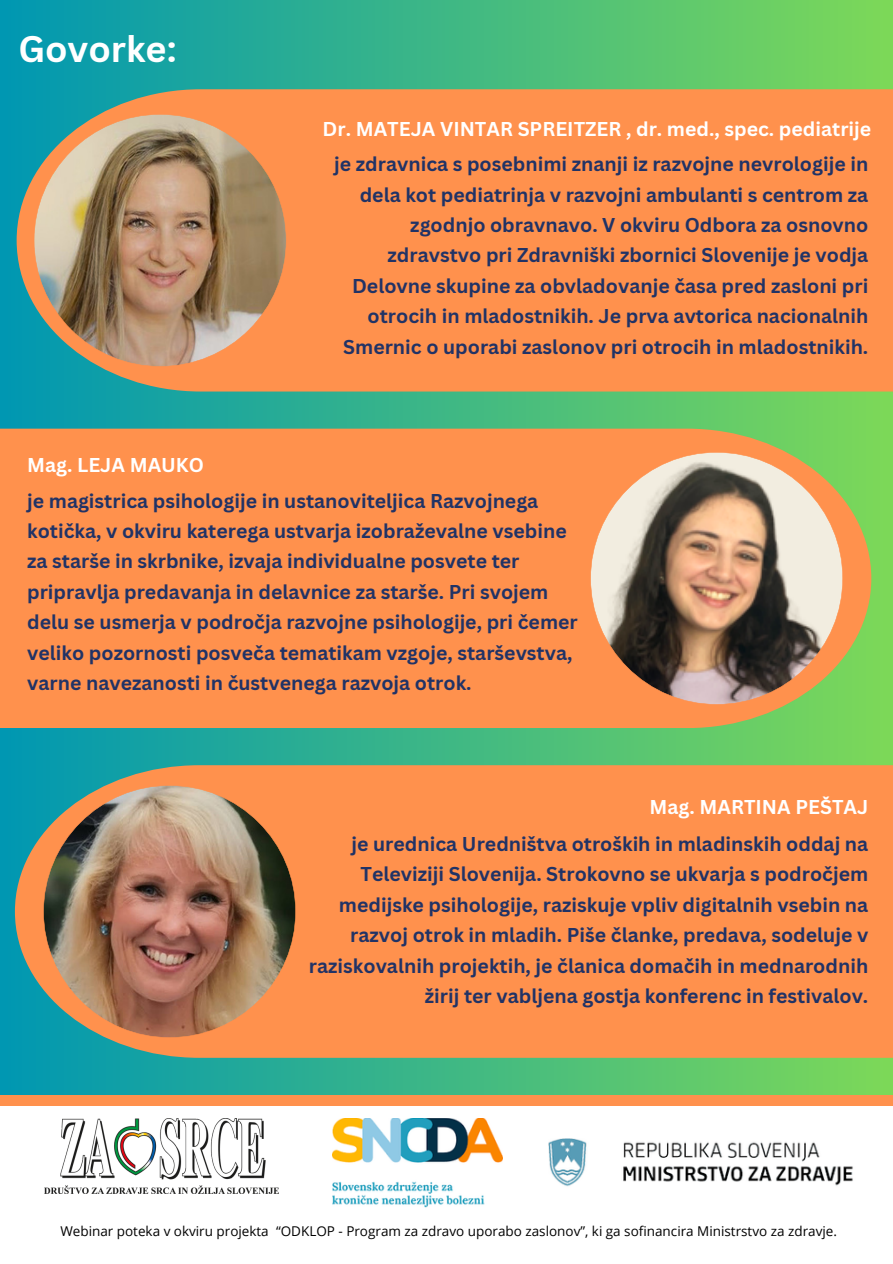
<style>
.page{position:relative;width:893px;height:1264px;background:#fff}
.page>*{position:absolute;margin:0;border:0;box-sizing:border-box;transform-origin:0 0}
.t1{font:700 36px "Canva Sans";color:#fff}
.t2{font:700 19.5px/30.3px "Canva Sans";color:#213366;text-align:right}
.t3{font:700 19.5px "Canva Sans";color:#fff}
.t4{font:13.5px "Open Sans";color:#000}
</style>
<div class="page">
<div style="left:0;top:0;width:892px;height:1262px;background:linear-gradient(to right,#0097b2,#7dd858)"></div>
<div style="left:17px;top:89px;width:875px;height:302px;background:#ff914d"></div>
<div style="left:0;top:428px;width:871px;height:300px;background:#ff914d"></div>
<img style="left:26px;top:106px;width:268px;height:268px">
<svg style="left:582px;top:444px;width:268px;height:268px;background:#b59370"></svg>
<div style="left:0;top:1094px;width:892px;height:12px;background:#ff914d"></div>
<div style="left:0;top:1106px;width:892px;height:156px;background:#fff"></div>
<div style="left:15px;top:765px;width:877px;height:292px;background:#ff914d"></div>
<img style="left:35px;top:777px;width:269px;height:268px">
<img style="left:45px;top:1118px;width:233px;height:75px">
<img style="left:332px;top:1118px;width:171px;height:90px">
<img style="left:548px;top:1138px;width:305px;height:49px">
<p class="t1" style="left:18px;top:24px;width:160px">Govorke:</p>
<p class="t3" style="left:322px;top:115px;width:550px">Dr. MATEJA VINTAR SPREITZER , dr. med., spec. pediatrije</p>
<p class="t2" style="left:334px;top:149px;width:535px">je zdravnica s posebnimi znanji iz razvojne nevrologije in dela kot pediatrinja v razvojni ambulanti s centrom za zgodnjo obravnavo. V okviru Odbora za osnovno zdravstvo pri Zdravniški zbornici Slovenije je vodja Delovne skupine za obvladovanje časa pred zasloni pri otrocih in mladostnikih. Je prva avtorica nacionalnih Smernic o uporabi zaslonov pri otrocih in mladostnikih.</p>
<p class="t3" style="left:27px;top:451px;width:178px">Mag. LEJA MAUKO</p>
<p class="t2" style="left:27px;top:485px;width:552px;text-align:left">je magistrica psihologije in ustanoviteljica Razvojnega kotička, v okviru katerega ustvarja izobraževalne vsebine za starše in skrbnike, izvaja individualne posvete ter pripravlja predavanja in delavnice za starše. Pri svojem delu se usmerja v področja razvojne psihologije, pri čemer veliko pozornosti posveča tematikam vzgoje, starševstva, varne navezanosti in čustvenega razvoja otrok.</p>
<p class="t3" style="left:649px;top:793px;width:220px">Mag. MARTINA PEŠTAJ</p>
<p class="t2" style="left:309px;top:828px;width:561px">je urednica Uredništva otroških in mladinskih oddaj na Televiziji Slovenija. Strokovno se ukvarja s področjem medijske psihologije, raziskuje vpliv digitalnih vsebin na razvoj otrok in mladih. Piše članke, predava, sodeluje v raziskovalnih projektih, je članica domačih in mednarodnih žirij ter vabljena gostja konferenc in festivalov.</p>
<p class="t4" style="left:60px;top:1221px;width:778px">Webinar poteka v okviru projekta “ODKLOP - Program za zdravo uporabo zaslonov”, ki ga sofinancira Ministrstvo za zdravje.</p>
</div>
